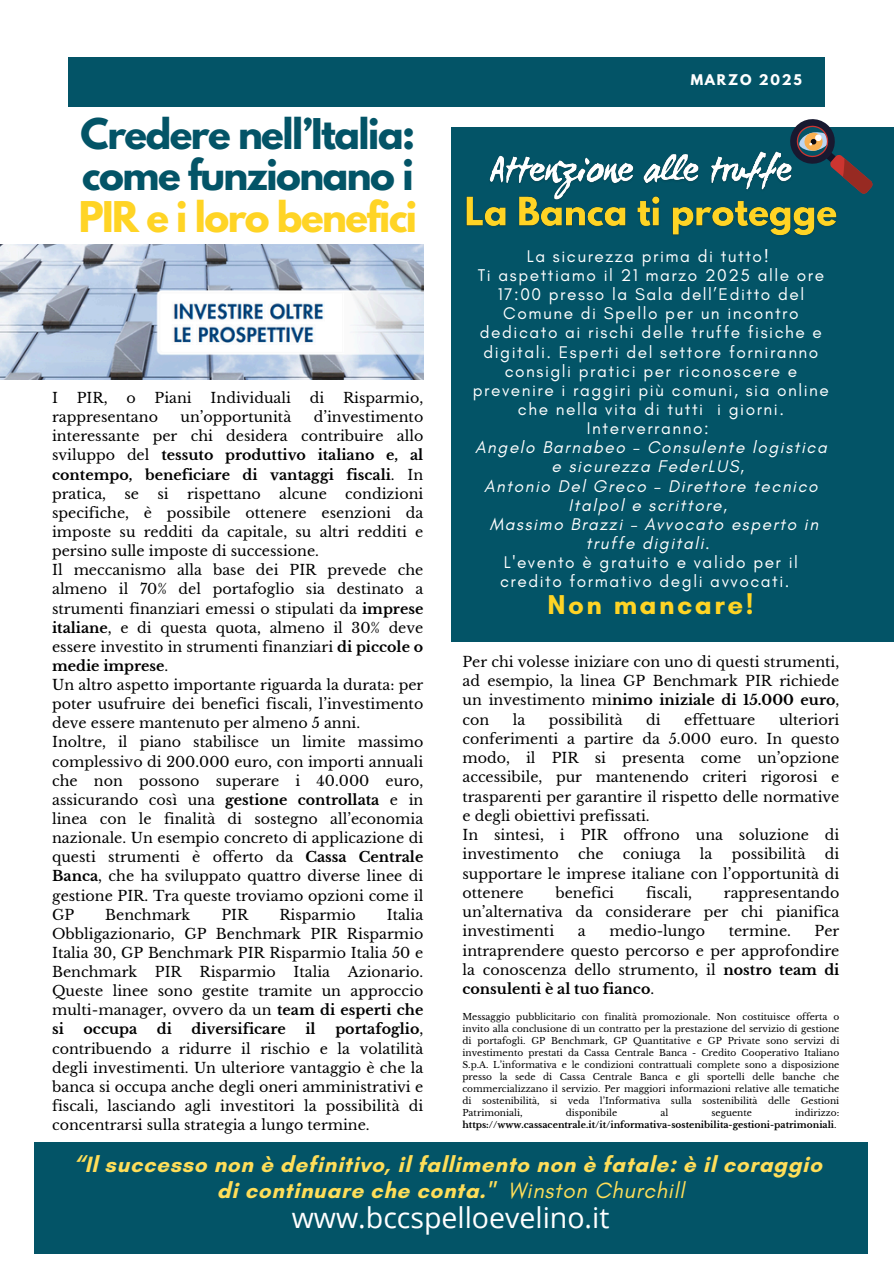
<style>
.page{position:relative;width:894px;height:1264px;background:#fff}
.page>*{position:absolute;margin:0;border:0;box-sizing:border-box;transform-origin:0 0}
.t1{font:700 37.5px/41.7px "League Spartan";letter-spacing:-.04em;color:#035467;text-align:justify}
.t2{font:28.5px "Open Sans";color:#fff}
.t3{font:700 27.75px "Glacial Indifference";letter-spacing:.09em;color:#ffd425}
.t4{font:700 22.5px/25.8px "Glacial Indifference";letter-spacing:.03em;color:#ffde59;text-align:center}
.t5{font:17.25px "Glacial Indifference";letter-spacing:.09em;color:#fff}
.t6{font:italic 17.25px "Glacial Indifference";letter-spacing:.09em;color:#fff}
.t7{font:14.25px/19.2px "Libre Baskerville";color:#000;text-align:justify}
.t8{font:700 14.25px "Libre Baskerville";color:#000}
.t9{font:700 13.05px "League Spartan";letter-spacing:.14em;color:#fff}
.t10{font:9px/12px "Libre Baskerville";color:#000;text-align:justify}
.t11{font:700 9px/12px "Libre Baskerville";color:#000}
.s1{color:#ffd425}
.s2{font-weight:700}
.s3{font-weight:400}
.s4{font-weight:400;font-style:italic}
</style>
<div class="page">
<div style="left:68px;top:58px;width:756px;height:48px;background:#035467"></div>
<div style="left:34px;top:1142px;width:833px;height:111px;background:#035467"></div>
<img style="left:0;top:244px;width:423px;height:135px">
<div style="left:450px;top:127px;width:443px;height:514px;background:#035467"></div>
<img style="left:466px;top:196px;width:371px;height:40px">
<svg style="left:790px;top:119px;width:83px;height:81px"></svg>
<img style="left:484px;top:147px;width:313px;height:60px">
<h5 class="t1" style="left:79px;top:118px;width:340px">Credere nell’Italia: come funzionano i <span class="s1">PIR e i loro benefici</span></h5>
<p class="t7" style="left:52px;top:388px;width:7px">I</p>
<p class="t7" style="left:77px;top:388px;width:32px">PIR,</p>
<p class="t7" style="left:126px;top:388px;width:11px">o</p>
<p class="t7" style="left:154px;top:388px;width:39px">Piani</p>
<p class="t7" style="left:210px;top:388px;width:82px">Individuali</p>
<p class="t7" style="left:310px;top:388px;width:16px">di</p>
<p class="t7" style="left:343px;top:388px;width:82px">Risparmio,</p>
<p class="t7" style="left:52px;top:407px;width:107px">rappresentano</p>
<p class="t7" style="left:180px;top:407px;width:112px">un’opportunità</p>
<p class="t7" style="left:52px;top:407px;width:372px;text-indent:262px">d’investimento interessante per chi desidera contribuire allo sviluppo del <span class="s2">tessuto produttivo italiano e, al contempo, beneficiare di vantaggi fiscali</span>. In pratica,</p>
<p class="t7" style="left:52px;top:484px;width:372px;text-align:left;text-indent:293px">condizioni specifiche, è possibile ottenere esenzioni da imposte su redditi da capitale, su altri redditi e persino sulle imposte di successione.<br>Il meccanismo alla base dei PIR prevede che almeno il 70% del portafoglio sia destinato a strumenti finanziari emessi o stipulati da <span class="s2">imprese italiane</span>, e di questa quota, almeno il 30% deve essere investito in strumenti finanziari <span class="s2">di piccole o medie imprese</span>.<br>Un altro aspetto importante riguarda la durata: per poter usufruire dei benefici fiscali, l’investimento deve essere mantenuto per almeno 5 anni.<br>Inoltre, il piano stabilisce un limite massimo complessivo di 200.000 euro, con importi annuali che non possono superare i 40.000 euro, assicurando così una <span class="s2">gestione controllata</span> e in linea con le finalità di sostegno all’economia nazionale. Un esempio concreto di applicazione di questi strumenti è offerto da <span class="s2">Cassa Centrale Banca</span>, che ha sviluppato quattro diverse linee di gestione PIR. Tra queste troviamo opzioni come il GP</p>
<p class="t7" style="left:124px;top:484px;width:16px">se</p>
<p class="t7" style="left:157px;top:484px;width:13px">si</p>
<p class="t7" style="left:187px;top:484px;width:75px">rispettano</p>
<p class="t7" style="left:279px;top:484px;width:49px">alcune</p>
<p class="t7" style="left:52px;top:905px;width:372px;text-indent:334px">Italia Obbligazionario, GP Benchmark PIR Risparmio Italia 30, GP Benchmark PIR Risparmio Italia 50 e Benchmark PIR Risparmio Italia Azionario.<br>Queste linee sono gestite tramite un approccio multi-manager, ovvero da un <span class="s2">team di esperti che si</span></p>
<p class="t7" style="left:105px;top:905px;width:87px">Benchmark</p>
<p class="t7" style="left:221px;top:905px;width:28px">PIR</p>
<p class="t7" style="left:279px;top:905px;width:78px">Risparmio</p>
<p class="t7" style="left:52px;top:1019px;width:372px;text-indent:283px"><span class="s2">portafoglio</span>, contribuendo a ridurre il rischio e la volatilità degli investimenti. Un ulteriore vantaggio è che la banca si occupa anche degli oneri amministrativi e fiscali, lasciando agli investitori la possibilità di concentrarsi sulla strategia a lungo termine.</p>
<p class="t8" style="left:84px;top:1020px;width:55px">occupa</p>
<p class="t8" style="left:157px;top:1020px;width:17px">di</p>
<p class="t8" style="left:191px;top:1020px;width:96px">diversificare</p>
<p class="t8" style="left:305px;top:1020px;width:12px">il</p>
<h1 class="t9" style="left:690px;top:73px;width:113px">MARZO 2025</h1>
<p class="t5" style="left:526px;top:245px;width:243px">La sicurezza prima di tutto!</p>
<p class="t5" style="left:477px;top:265px;width:347px">Ti aspettiamo il 21 marzo 2025 alle ore</p>
<p class="t5" style="left:497px;top:284px;width:308px">17:00 presso la Sala dell’Editto del</p>
<p class="t5" style="left:503px;top:303px;width:297px">Comune di Spello per un incontro</p>
<p class="t5" style="left:480px;top:322px;width:343px">dedicato ai rischi delle truffe fisiche e</p>
<p class="t5" style="left:483px;top:341px;width:336px">digitali. Esperti del settore forniranno</p>
<p class="t5" style="left:504px;top:360px;width:294px">consigli pratici per riconoscere e</p>
<p class="t5" style="left:473px;top:379px;width:357px">prevenire i raggiri più comuni, sia online</p>
<p class="t5" style="left:518px;top:398px;width:267px">che nella vita di tutti i giorni.</p>
<p class="t5" style="left:586px;top:418px;width:123px">Interverranno:</p>
<p class="t6" style="left:475px;top:437px;width:353px">Angelo Barnabeo – Consulente logistica</p>
<p class="t6" style="left:551px;top:456px;width:194px">e sicurezza FederLUS,</p>
<p class="t6" style="left:484px;top:475px;width:335px">Antonio Del Greco – Direttore tecnico</p>
<p class="t6" style="left:568px;top:494px;width:160px">Italpol e scrittore,</p>
<p class="t6" style="left:489px;top:513px;width:330px">Massimo Brazzi – Avvocato esperto in</p>
<p class="t6" style="left:585px;top:532px;width:125px">truffe digitali.</p>
<p class="t5" style="left:504px;top:551px;width:295px">L'evento è gratuito e valido per il</p>
<p class="t5" style="left:500px;top:571px;width:291px">credito formativo degli avvocati.</p>
<p class="t3" style="left:547px;top:588px;width:207px">Non mancare!</p>
<h6 class="t7" style="left:462px;top:652px;width:378px">Per chi volesse iniziare con uno di questi strumenti, ad esempio, la linea GP Benchmark PIR richiede un investimento mi<span class="s2">nimo iniziale di 15.000 euro</span>, con</h6>
<h6 class="t7" style="left:462px;top:710px;width:378px;text-align:left;text-indent:316px">ulteriori conferimenti a partire da 5.000 euro. In questo modo, il PIR si presenta come un’opzione accessibile, pur mantenendo criteri rigorosi e trasparenti per garantire il rispetto delle normative e degli obiettivi prefissati.<br>In sintesi, i PIR offrono una soluzione di investimento</h6>
<h6 class="t7" style="left:512px;top:710px;width:14px">la</h6>
<h6 class="t7" style="left:548px;top:710px;width:75px">possibilità</h6>
<h6 class="t7" style="left:646px;top:710px;width:16px">di</h6>
<h6 class="t7" style="left:684px;top:710px;width:73px">effettuare</h6>
<h6 class="t7" style="left:462px;top:844px;width:378px;text-indent:362px">di supportare le imprese italiane con l’opportunità di ottenere</h6>
<h6 class="t7" style="left:578px;top:844px;width:27px">che</h6>
<h6 class="t7" style="left:622px;top:844px;width:59px">coniuga</h6>
<h6 class="t7" style="left:699px;top:844px;width:14px">la</h6>
<h6 class="t7" style="left:731px;top:844px;width:75px">possibilità</h6>
<h6 class="t7" style="left:462px;top:883px;width:378px;text-indent:261px">rappresentando un’alternativa da considerare per chi pianifica investimenti</h6>
<h6 class="t7" style="left:555px;top:883px;width:60px">benefici</h6>
<h6 class="t7" style="left:645px;top:883px;width:48px">fiscali,</h6>
<h6 class="t7" style="left:577px;top:921px;width:9px">a</h6>
<h6 class="t7" style="left:609px;top:921px;width:97px">medio-lungo</h6>
<h6 class="t7" style="left:728px;top:921px;width:64px">termine.</h6>
<h6 class="t7" style="left:462px;top:921px;width:378px;text-indent:352px">Per intraprendere questo percorso e per approfondire la conoscenza dello strumento, il <span class="s2">nostro team di consulenti è al tuo fianco</span>.</h6>
<h6 class="t10" style="left:462px;top:1010px;width:378px">Messaggio pubblicitario con finalità promozionale. Non costituisce offerta o invito alla conclusione di un contratto per la prestazione del servizio di gestione di portafogli. GP Benchmark, GP Quantitative e GP Private sono servizi di investimento prestati da Cassa Centrale Banca - Credito Cooperativo Italiano S.p.A. L’informativa e le condizioni contrattuali complete sono a disposizione presso la sede di Cassa Centrale Banca e gli sportelli delle banche che commercializzano il servizio. Per maggiori informazioni relative alle tematiche di sostenibilità, si veda l’Informativa sulla sostenibilità delle Gestioni Patrimoniali,</h6>
<h6 class="t11" style="left:462px;top:1106px;width:378px;text-indent:332px"><span class="s3">indirizzo: </span>https://www.cassacentrale.it/it/informativa-sostenibilita-gestioni-patrimoniali<span class="s3">.</span></h6>
<h6 class="t10" style="left:565px;top:1106px;width:53px">disponibile</h6>
<h6 class="t10" style="left:660px;top:1106px;width:9px">al</h6>
<h6 class="t10" style="left:711px;top:1106px;width:42px">seguente</h6>
<p class="t4" style="left:73px;top:1150px;width:750px">“Il successo non è definitivo, il fallimento non è fatale: è il coraggio di continuare che conta." <span class="s4">Winston Churchill</span></p>
<h4 class="t2" style="left:291px;top:1197px;width:319px">www.bccspelloevelino.it</h4>
</div>
